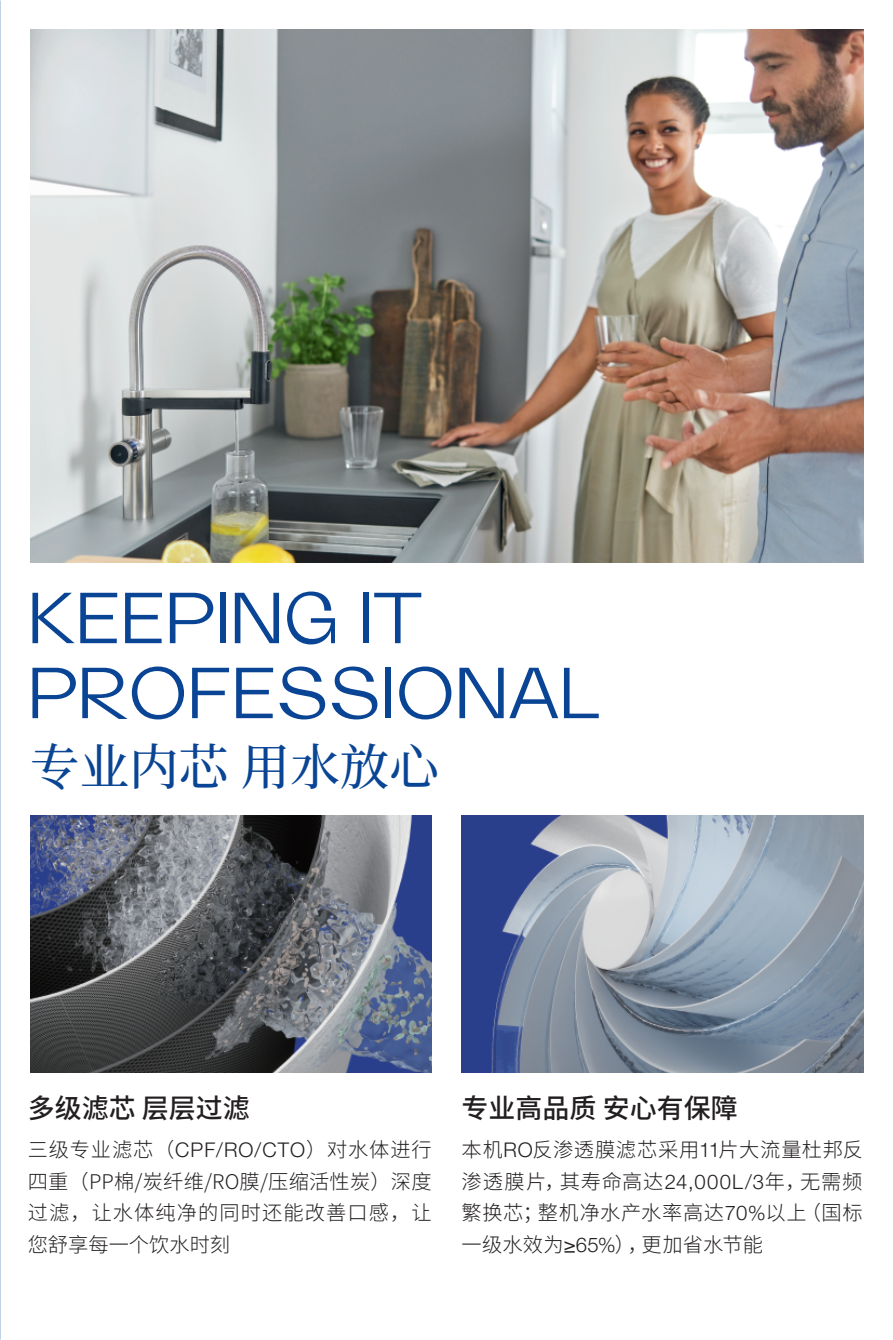
<style>
.page{position:relative;width:893px;height:1340px;background:#fff}
.page>*{position:absolute;margin:0;border:0;box-sizing:border-box;transform-origin:0 0}
.t1{font:72px/74.9px "Valizas";color:#094594}
.t2{font:500 49.5px "Source Han Serif CN";color:#094594}
.t3{font:500 27px "Source Han Sans CN";color:#231f20}
.t4{font:300 20.25px/31.5px "Source Han Sans CN";letter-spacing:.03em;color:#231f20;text-align:justify}
.s1{font-family:"Helvetica Neue LT Pro"}
</style>
<div class="page">
<img style="left:30px;top:30px;width:833px;height:532px">
<img style="left:30px;top:815px;width:402px;height:257px">
<img style="left:462px;top:815px;width:401px;height:257px">
<svg style="left:0;top:0;width:1px;height:1339px"></svg>
<h1 class="t1" style="left:28px;top:574px;width:574px">KEEPING IT<br>PROFESSIONAL</h1>
<h2 class="t2" style="left:30px;top:738px;width:410px">专业内芯 用水放心</h2>
<h3 class="t3" style="left:28px;top:1092px;width:224px">多级滤芯 层层过滤</h3>
<h3 class="t3" style="left:462px;top:1092px;width:278px">专业高品质 安心有保障</h3>
<p class="t4" style="left:28px;top:1134px;width:405px">三级专业滤芯（<span class="s1">CPF/RO/CTO</span>）对水体进行四重（PP棉/炭纤维/RO膜/压缩活性炭）深度过滤，让水体纯净的同时还能改善口感，让您舒享每一个饮水时刻</p>
<p class="t4" style="left:462px;top:1134px;width:403px">本机<span class="s1">RO</span>反渗透膜滤芯采用<span class="s1">11</span>片大流量杜邦反渗透膜片，其寿命高达<span class="s1">24,000L/3</span>年，无需频繁换芯；整机净水产水率高达<span class="s1">70%</span>以上（国标一级水效为<span class="s1">≥65%</span>），更加省水节能</p>
</div>
